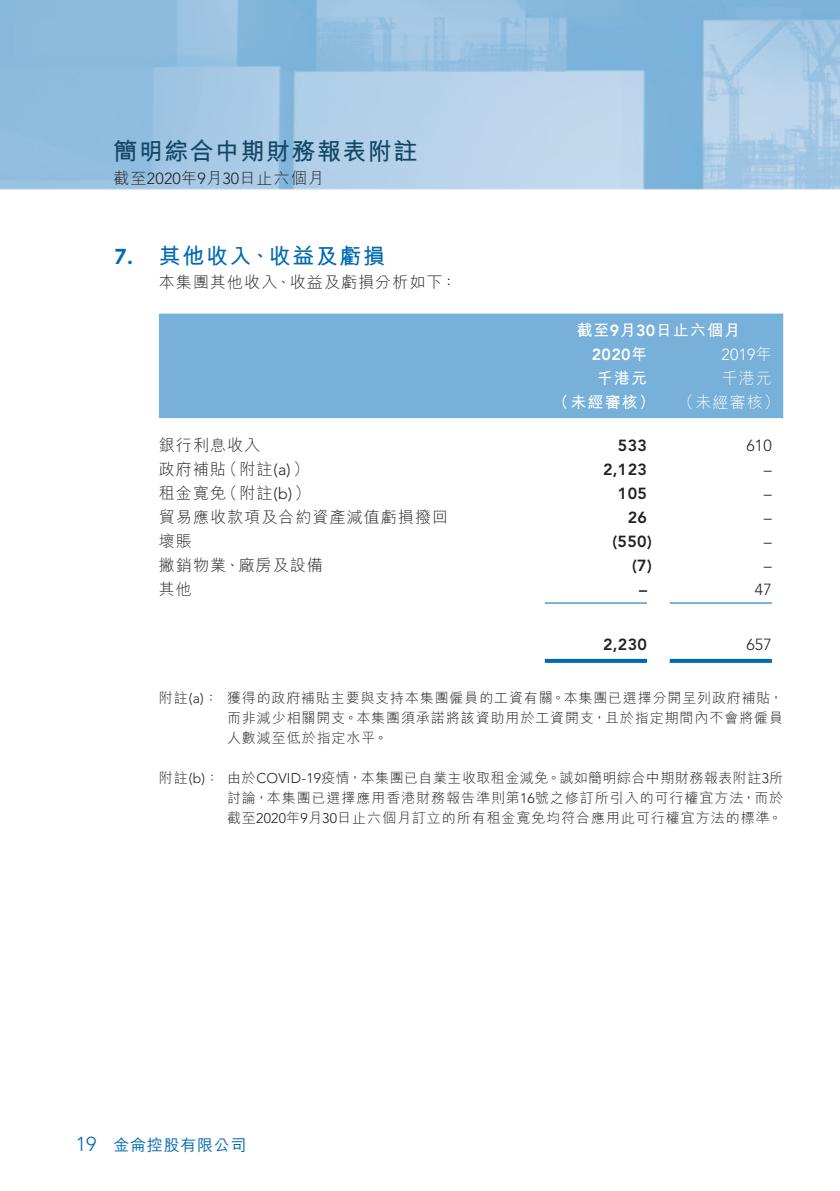
<style>
.page{position:relative;width:840px;height:1191px;background:#fff}
.page>*{position:absolute;margin:0;border:0;box-sizing:border-box;transform-origin:0 0}
.t1{font:700 24px "M Hei HK";letter-spacing:.06em;color:#124665}
.Heading_1{font:700 22px "M Hei HK";letter-spacing:.07em;color:#0069b1}
.Heading_1-2{font:700 22px "Corporate S";color:#0069b1}
.t2{font:300 20px "Avenir LT Std";color:#0069b1}
.Body_Text{font:300 16px "M Hei HK";letter-spacing:.065em;color:#231f20}
.Body_Text-2{font:800 16px "Avenir LT Std";letter-spacing:.02em;color:#231f20}
.Body_Text-3{font:700 16px "M Hei HK";letter-spacing:.07em;color:#fff}
.Body_Text-4{font:300 16px "Avenir LT Std";letter-spacing:.015em;color:#231f20}
.Body_Text-5{font:300 16px "M Hei HK";letter-spacing:.065em;color:#fff}
.t3{font:500 16px "M Hei HK";letter-spacing:.045em;color:#0069b1}
.Body_Text-6{font:300 16px "Avenir LT Std";color:#fff}
.Body_Text-7{font:800 16px "Avenir LT Std";color:#fff}
.Notes{font:300 14px/20px "M Hei HK";letter-spacing:.065em;color:#231f20}
.Notes-2{font:300 14px "M Hei HK";letter-spacing:.03em;color:#231f20}
.s1{font-family:"Avenir LT Std"}
.s2{font-family:"Avenir LT Std";font-weight:800}
.s3{font-family:"M Hei HK"}
.s4{font-family:"M Hei HK";font-weight:700}
</style>
<div class="page">
<img style="left:0;top:0;width:839px;height:663px">
<div style="left:159px;top:313px;width:623px;height:105px;background:#77b0d8"></div>
<hr style="left:544px;top:602px;width:102px;height:1px;background:#0069b1">
<hr style="left:669px;top:602px;width:102px;height:1px;background:#0069b1">
<svg style="left:544px;top:659px;width:102px;height:4px"></svg>
<svg style="left:669px;top:659px;width:102px;height:4px"></svg>
<h1 class="t1" style="left:113px;top:133px;width:305px">簡明綜合中期財務報表附註</h1>
<p class="Body_Text" style="left:113px;top:169px;width:212px">截至<span class="s1">2020</span>年月<span class="s1">9 30</span>日止六個月</p>
<p class="Heading_1-2" style="left:113px;top:242px;width:21px">7.</p>
<p class="Heading_1" style="left:159px;top:239px;width:227px">其他收入、收益及虧損</p>
<p class="Body_Text" style="left:159px;top:273px;width:299px">本集團其他收入、收益及虧損分析如下：</p>
<p class="Body_Text-3" style="left:576px;top:318px;width:165px">截至<span class="s2">9</span>月<span class="s2">30</span>日止六個月</p>
<p class="Body_Text-6" style="left:721px;top:345px;width:52px">2019<span class="s3">年</span></p>
<p class="Body_Text-7" style="left:591px;top:344px;width:57px">2020<span class="s4">年</span></p>
<p class="Body_Text-3" style="left:596px;top:366px;width:52px">千港元</p>
<p class="Body_Text-5" style="left:721px;top:369px;width:52px">千港元</p>
<p class="Body_Text-3" style="left:552px;top:390px;width:104px">（未經審核）</p>
<p class="Body_Text-5" style="left:677px;top:393px;width:104px">（未經審核(</p>
<p class="Body_Text" style="left:159px;top:437px;width:103px">銀行利息收入</p>
<p class="Body_Text-2" style="left:617px;top:436px;width:31px">533</p>
<p class="Body_Text-4" style="left:746px;top:436px;width:27px">610</p>
<p class="Body_Text" style="left:221px;top:461px;width:89px">（附註 (<span class="s1">(a(</span></p>
<p class="Body_Text" style="left:159px;top:461px;width:69px">政府補貼</p>
<p class="Body_Text-2" style="left:602px;top:460px;width:45px">2,123</p>
<p class="Body_Text-4" style="left:763px;top:460px;width:9px">–</p>
<p class="Body_Text" style="left:221px;top:485px;width:90px">（附註 <span class="s1">b(</span> (<span class="s1">(</span></p>
<p class="Body_Text" style="left:159px;top:485px;width:69px">租金寬免</p>
<p class="Body_Text-2" style="left:617px;top:484px;width:31px">105</p>
<p class="Body_Text-4" style="left:763px;top:484px;width:9px">–</p>
<p class="Body_Text" style="left:159px;top:509px;width:290px">貿易應收款項及合約資產減值虧損撥回</p>
<p class="Body_Text-2" style="left:627px;top:508px;width:21px">26</p>
<p class="Body_Text-4" style="left:763px;top:508px;width:9px">–</p>
<p class="Body_Text" style="left:159px;top:533px;width:35px">壞賬</p>
<p class="Body_Text-2" style="left:612px;top:532px;width:41px">)550(</p>
<p class="Body_Text-4" style="left:763px;top:532px;width:9px">–</p>
<p class="Body_Text" style="left:159px;top:557px;width:165px">撇銷物業、廠房及設備</p>
<p class="Body_Text-2" style="left:631px;top:556px;width:21px">7) (</p>
<p class="Body_Text-4" style="left:763px;top:556px;width:9px">–</p>
<p class="Body_Text" style="left:159px;top:581px;width:35px">其他</p>
<p class="Body_Text-2" style="left:638px;top:580px;width:9px">–</p>
<p class="Body_Text-4" style="left:754px;top:580px;width:18px">47</p>
<p class="Notes" style="left:159px;top:687px;width:61px">附註 ：<span class="s1">)a(</span></p>
<p class="Notes" style="left:159px;top:767px;width:62px">附註 <span class="s1">b(</span> ：<span class="s1">)</span></p>
<p class="Body_Text-2" style="left:602px;top:634px;width:45px">2,230</p>
<p class="Notes" style="left:227px;top:687px;width:557px">獲得的政府補貼主要與支持本集團僱員的工資有關。本集團已選擇分開呈列政府補貼，</p>
<p class="Body_Text-4" style="left:746px;top:634px;width:27px">657</p>
<p class="Notes" style="left:227px;top:707px;width:557px">而非減少相關開支。本集團須承諾將該資助用於工資開支，且於指定期間內不會將僱員人數減至低於指定水平。</p>
<p class="Notes-2" style="left:227px;top:770px;width:557px">由於<span class="s1">COVID-19</span>疫情，本集團已自業主收取租金減免。誠如簡明綜合中期財務報表附註所<span class="s1">3</span></p>
<p class="Notes" style="left:227px;top:787px;width:557px">討論，本集團已選擇應用香港財務報告準則第<span class="s1">16</span>號之修訂所引入的可行權宜方法，而於截至<span class="s1">2020</span>年月<span class="s1">9 30</span>日止六個月訂立的所有租金寬免均符合應用此可行權宜方法的標準。</p>
<h3 class="t2" style="left:76px;top:1132px;width:22px">19</h3>
<p class="t3" style="left:113px;top:1133px;width:134px">金侖控股有限公司</p>
</div>
